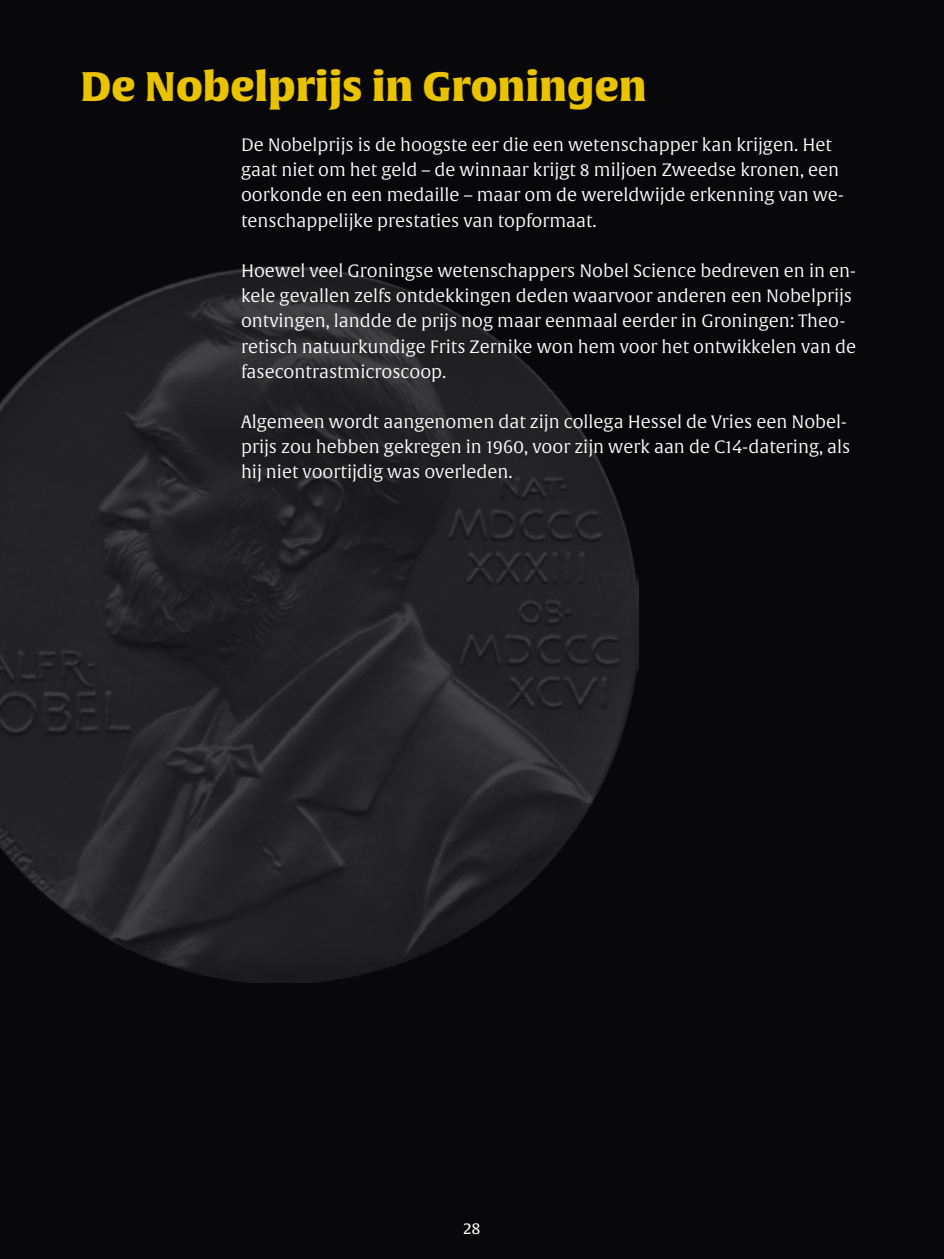
<style>
.page{position:relative;width:944px;height:1259px;background:#08080a}
.page>*{position:absolute;margin:0;border:0;box-sizing:border-box;transform-origin:0 0}
.t1{font:40.5px "Alverata Informal Bl";color:#eac300}
.t2{font:17.55px/25.2px "Alverata Lt";color:#fff}
.t3{font:15.75px "Alverata Informal";color:#fff}
</style>
<div class="page">
<img style="left:0;top:267px;width:639px;height:715px">
<h1 class="t1" style="left:80px;top:61px;width:568px">De Nobelprijs in Groningen</h1>
<p class="t2" style="left:241px;top:133px;width:604px">De Nobelprijs is de hoogste eer die een wetenschapper kan krijgen. Het gaat niet om het geld – de winnaar krijgt 8 miljoen Zweedse kronen, een oorkonde en een medaille – maar om de wereldwijde erkenning van we&shy;tenschappelijke prestaties van topformaat.</p>
<p class="t2" style="left:241px;top:259px;width:617px">Hoewel veel Groningse wetenschappers Nobel Science bedreven en in en&shy;kele gevallen zelfs ontdekkingen deden waarvoor anderen een Nobelprijs ontvingen, landde de prijs nog maar eenmaal eerder in Groningen: Theo&shy;retisch natuurkundige Frits Zernike won hem voor het ontwikkelen van de fasecontrastmicroscoop.</p>
<p class="t2" style="left:241px;top:410px;width:611px">Algemeen wordt aangenomen dat zijn collega Hessel de Vries een Nobel&shy;prijs zou hebben gekregen in 1960, voor zijn werk aan de C14-datering, als hij niet voortijdig was overleden.</p>
<p class="t3" style="left:463px;top:1218px;width:19px">28</p>
</div>
